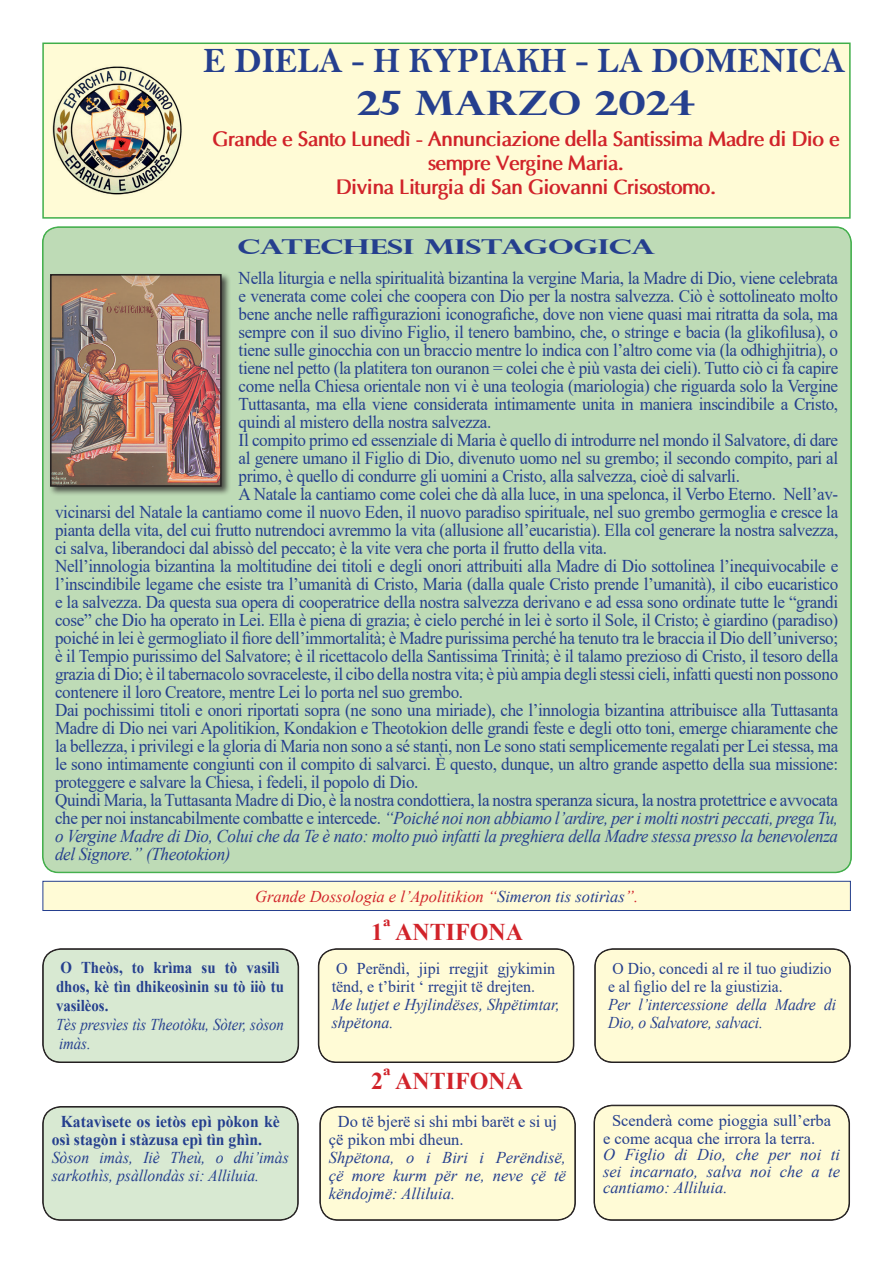
<style>
.page{position:relative;width:893px;height:1263px;background:#fff}
.page>*{position:absolute;margin:0;border:0;box-sizing:border-box;transform-origin:0 0}
.t1{font:36px "Bell MT Bold";color:#253f8e;scale:.95 1}
.t2{font:700 33.6px "Perpetua Titling";color:#253f8e;scale:1.2 1}
.t3{font:700 24px "Times New Roman";color:#d1232a}
.t4{font:700 21px/24.2px "Optima";letter-spacing:-.04em;color:#d1232a;text-align:center;scale:.95 1}
.t5{font:700 20.55px "Perpetua Titling";letter-spacing:-.01em;color:#253f8e;scale:1.52 1}
.t6{font:18px "Times New Roman";letter-spacing:-.02em;color:#253f8e;scale:.95 1}
.t7{font:italic 18px "Times New Roman";letter-spacing:-.02em;color:#253f8e;scale:.95 1}
.t8{font:italic 16.5px/18px "Times New Roman";color:#253f8e;text-align:justify}
.t9{font:16.5px/18px "Times New Roman";color:#253f8e}
.t10{font:italic 16.5px/18px "Times New Roman";color:#253f8e;scale:.95 1}
.t11{font:700 16.5px/19px "Times New Roman";color:#253f8e;scale:.9 1}
.t12{font:16.5px/18px "Times New Roman";color:#253f8e;scale:.95 1}
.t13{font:700 16.5px/18px "Times New Roman";color:#253f8e;scale:.95 1}
.t14{font:italic 16.5px "Times New Roman";color:#d1232a}
.t15{font:italic 16.5px/18.9px "Times New Roman";color:#253f8e;scale:.9 1}
.s1{font-style:normal}
.s2{color:#253f8e}
</style>
<div class="page">
<div style="left:42px;top:43px;width:809px;height:176px;background:#fffbd6;border:2px solid #40ae49"></div>
<img style="left:52px;top:66px;width:130px;height:129px">
<div style="left:43px;top:227px;width:808px;height:645px;background:#bedbb6;border-radius:16px"></div>
<div style="left:43px;top:881px;width:807px;height:29px;background:#fffbd6"></div>
<div style="left:43px;top:881px;width:808px;height:30px;border:1px solid #253f8e"></div>
<div style="left:43px;top:949px;width:255px;height:113px;background:#d8e9d2;border-radius:18px"></div>
<div style="left:43px;top:949px;width:255px;height:113px;border:1px solid #231f20;border-radius:18px"></div>
<div style="left:319px;top:949px;width:255px;height:113px;background:#fffbd6;border-radius:18px"></div>
<div style="left:318px;top:948px;width:256px;height:115px;border:1px solid #231f20;border-radius:18px"></div>
<div style="left:319px;top:949px;width:254px;height:113px;border:1px solid #231f20;border-radius:18px"></div>
<div style="left:595px;top:949px;width:255px;height:113px;background:#fffbd6;border-radius:18px"></div>
<div style="left:595px;top:949px;width:255px;height:113px;border:1px solid #231f20;border-radius:18px"></div>
<div style="left:43px;top:1107px;width:255px;height:113px;background:#d8e9d2;border-radius:18px"></div>
<div style="left:43px;top:1107px;width:255px;height:113px;border:1px solid #231f20;border-radius:18px"></div>
<div style="left:320px;top:1107px;width:255px;height:113px;background:#fffbd6;border-radius:18px"></div>
<div style="left:320px;top:1107px;width:255px;height:113px;border:1px solid #231f20;border-radius:18px"></div>
<div style="left:594px;top:1105px;width:255px;height:115px;background:#fffbd6;border-radius:18px"></div>
<div style="left:594px;top:1105px;width:255px;height:115px;border:1px solid #231f20;border-radius:18px"></div>
<div style="left:49px;top:273px;width:183px;height:224px;background:#231f20;opacity:.75"></div>
<img style="left:53px;top:277px;width:166px;height:207px">
<div style="left:50px;top:274px;width:172px;height:213px;border:2px solid #231f20"></div>
<h1 class="t1" style="left:203px;top:39px;width:678px">E DIELA - H KYPIAKH - LA DOMENICA</h1>
<h2 class="t2" style="left:357px;top:82px;width:284px">25 MARZO 2024</h2>
<p class="t4" style="left:212px;top:127px;width:662px">Grande e Santo Lunedì - Annunciazione della Santissima Madre di Dio e sempre Vergine Maria.<br>Divina Liturgia di San Giovanni Crisostomo.</p>
<p class="t5" style="left:237px;top:234px;width:277px">CATECHESI MISTAGOGICA</p>
<p class="t6" style="left:239px;top:265px;width:633px">Nella liturgia e nella spiritualità bizantina la vergine Maria, la Madre di Dio, viene celebrata</p>
<p class="t6" style="left:239px;top:283px;width:632px">e venerata come colei che coopera con Dio per la nostra salvezza. Ciò è sottolineato molto</p>
<p class="t6" style="left:239px;top:301px;width:633px">bene anche nelle raffigurazioni iconografiche, dove non viene quasi mai ritratta da sola, ma</p>
<p class="t6" style="left:239px;top:319px;width:633px">sempre con il suo divino Figlio, il tenero bambino, che, o stringe e bacia (la glikofilusa), o</p>
<p class="t6" style="left:239px;top:337px;width:633px">tiene sulle ginocchia con un braccio mentre lo indica con l’altro come via (la odhighjitria), o</p>
<p class="t6" style="left:239px;top:355px;width:633px">tiene nel petto (la platitera ton ouranon = colei che è più vasta dei cieli). Tutto ciò ci fa capire</p>
<p class="t6" style="left:239px;top:373px;width:633px">come nella Chiesa orientale non vi è una teologia (mariologia) che riguarda solo la Vergine</p>
<p class="t6" style="left:239px;top:391px;width:633px">Tuttasanta, ma ella viene considerata intimamente unita in maniera inscindibile a Cristo,</p>
<p class="t6" style="left:239px;top:409px;width:267px">quindi al mistero della nostra salvezza.</p>
<p class="t6" style="left:239px;top:427px;width:633px">Il compito primo ed essenziale di Maria è quello di introdurre nel mondo il Salvatore, di dare</p>
<p class="t6" style="left:239px;top:445px;width:633px">al genere umano il Figlio di Dio, divenuto uomo nel su grembo; il secondo compito, pari al</p>
<p class="t6" style="left:239px;top:463px;width:529px">primo, è quello di condurre gli uomini a Cristo, alla salvezza, cioè di salvarli.</p>
<p class="t6" style="left:239px;top:481px;width:632px">A Natale la cantiamo come colei che dà alla luce, in una spelonca, il Verbo Eterno. Nell’av-</p>
<p class="t6" style="left:55px;top:499px;width:826px">vicinarsi del Natale la cantiamo come il nuovo Eden, il nuovo paradiso spirituale, nel suo grembo germoglia e cresce la</p>
<p class="t6" style="left:55px;top:517px;width:826px">pianta della vita, del cui frutto nutrendoci avremmo la vita (allusione all’eucaristia). Ella col generare la nostra salvezza,</p>
<p class="t6" style="left:55px;top:535px;width:583px">ci salva, liberandoci dal abissò del peccato; è la vite vera che porta il frutto della vita.</p>
<p class="t6" style="left:55px;top:553px;width:826px">Nell’innologia bizantina la moltitudine dei titoli e degli onori attribuiti alla Madre di Dio sottolinea l’inequivocabile e</p>
<p class="t6" style="left:55px;top:571px;width:826px">l’inscindibile legame che esiste tra l’umanità di Cristo, Maria (dalla quale Cristo prende l’umanità), il cibo eucaristico</p>
<p class="t6" style="left:55px;top:589px;width:826px">e la salvezza. Da questa sua opera di cooperatrice della nostra salvezza derivano e ad essa sono ordinate tutte le “grandi</p>
<p class="t6" style="left:55px;top:607px;width:826px">cose” che Dio ha operato in Lei. Ella è piena di grazia; è cielo perché in lei è sorto il Sole, il Cristo; è giardino (paradiso)</p>
<p class="t6" style="left:55px;top:625px;width:826px">poiché in lei è germogliato il fiore dell’immortalità; è Madre purissima perché ha tenuto tra le braccia il Dio dell’universo;</p>
<p class="t6" style="left:55px;top:643px;width:826px">è il Tempio purissimo del Salvatore; è il ricettacolo della Santissima Trinità; è il talamo prezioso di Cristo, il tesoro della</p>
<p class="t6" style="left:55px;top:661px;width:826px">grazia di Dio; è il tabernacolo sovraceleste, il cibo della nostra vita; è più ampia degli stessi cieli, infatti questi non possono</p>
<p class="t6" style="left:55px;top:679px;width:431px">contenere il loro Creatore, mentre Lei lo porta nel suo grembo.</p>
<p class="t6" style="left:55px;top:697px;width:826px">Dai pochissimi titoli e onori riportati sopra (ne sono una miriade), che l’innologia bizantina attribuisce alla Tuttasanta</p>
<p class="t6" style="left:55px;top:715px;width:826px">Madre di Dio nei vari Apolitikion, Kondakion e Theotokion delle grandi feste e degli otto toni, emerge chiaramente che</p>
<p class="t6" style="left:55px;top:733px;width:826px">la bellezza, i privilegi e la gloria di Maria non sono a sé stanti, non Le sono stati semplicemente regalati per Lei stessa, ma</p>
<p class="t6" style="left:55px;top:751px;width:826px">le sono intimamente congiunti con il compito di salvarci. È questo, dunque, un altro grande aspetto della sua missione:</p>
<p class="t6" style="left:55px;top:769px;width:384px">proteggere e salvare la Chiesa, i fedeli, il popolo di Dio.</p>
<p class="t6" style="left:55px;top:787px;width:826px">Quindi Maria, la Tuttasanta Madre di Dio, è la nostra condottiera, la nostra speranza sicura, la nostra protettrice e avvocata</p>
<p class="t7" style="left:55px;top:806px;width:826px"><span class="s1">che per noi instancabilmente combatte e intercede.</span> “Poiché noi non abbiamo l’ardire, per i molti nostri peccati, prega Tu,</p>
<p class="t7" style="left:55px;top:824px;width:826px">o Vergine Madre di Dio, Colui che da Te è nato: molto può infatti la preghiera della Madre stessa presso la benevolenza</p>
<p class="t7" style="left:55px;top:842px;width:186px">del Signore.” (Theotokion)</p>
<p class="t14" style="left:255px;top:885px;width:385px">Grande Dossologia e l’Apolitikion “<span class="s2">Simeron tis sotirìas</span>”.</p>
<h3 class="t3" style="left:371px;top:915px;width:153px">1ª ANTIFONA</h3>
<p class="t11" style="left:56px;top:958px;width:255px">O Theòs, to krìma su tò vasilì dhos, kè tìn dhikeosìnin su tò iiò tu vasilèos.</p>
<p class="t15" style="left:56px;top:1015px;width:255px">Tès presvìes tìs Theotòku, Sòter, sòson imàs.</p>
<p class="t9" style="left:332px;top:958px;width:225px">O Perëndì, jipi rregjit gjykimin tënd, e t’birit ‘ rregjit të drejten.</p>
<p class="t8" style="left:332px;top:995px;width:230px">Me lutjet e Hyjlindëses, Shpëtimtar, shpëtona.</p>
<p class="t12" style="left:608px;top:958px;width:237px">O Dio, concedi al re il tuo giudizio e al figlio del re la giustizia.</p>
<p class="t10" style="left:608px;top:995px;width:242px">Per l’intercessione della Madre di<br>Dio, o Salvatore, salvaci.</p>
<p class="t13" style="left:52px;top:1112px;width:242px;text-indent:9px">Katavìsete os ietòs epì pòkon kè osì stagòn i stàzusa epì tìn ghìn.</p>
<p class="t10" style="left:52px;top:1148px;width:251px">Sòson imàs, Iiè Theù, o dhi’imàs sarkothìs, psàllondàs si: Alliluia.</p>
<h3 class="t3" style="left:371px;top:1064px;width:153px">2ª ANTIFONA</h3>
<p class="t9" style="left:329px;top:1112px;width:229px;text-indent:9px">Do tё bjerë si shi mbi barët e si uj çё pikon mbi dheun.</p>
<p class="t8" style="left:329px;top:1148px;width:239px">Shpëtona, o i Biri i Perëndisë, çë more kurm për ne, neve çë të këndojmë: Alliluia.</p>
<p class="t9" style="left:603px;top:1111px;width:230px;text-indent:9px">Scenderà come pioggia sull’erba e come acqua che irrora la terra.</p>
<p class="t8" style="left:603px;top:1146px;width:239px;line-height:16.5px">O Figlio di Dio, che per noi ti sei incarnato, salva noi che a te cantiamo: Alliluia.</p>
</div>
